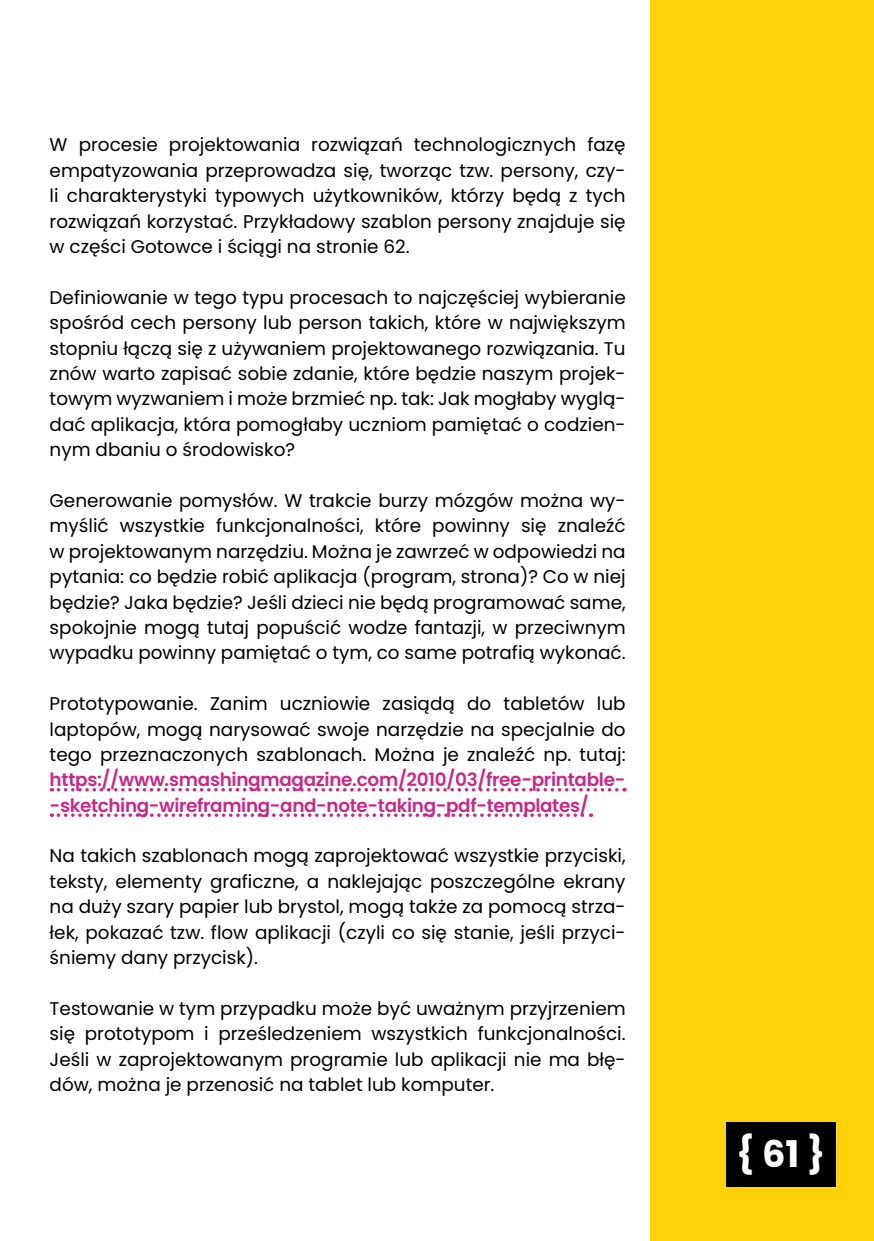
<style>
.page{position:relative;width:874px;height:1241px;background:#fff}
.page>*{position:absolute;margin:0;border:0;box-sizing:border-box;transform-origin:0 0}
.t1{font:700 36.75px "Poppins";color:#fff}
.t2{font:18.38px/25.4px "Poppins";color:#000;text-align:justify}
.t3{font:600 18.38px/25.4px "Poppins";letter-spacing:-.02em;color:#c82987}
</style>
<div class="page">
<div style="left:650px;top:0;width:223px;height:1240px;background:#ffd20b"></div>
<div style="left:725px;top:1122px;width:110px;height:64px;background:#000"></div>
<svg style="left:58px;top:788px;width:566px;height:3px"></svg>
<svg style="left:58px;top:813px;width:533px;height:3px"></svg>
<p class="t2" style="left:50px;top:132px;width:577px">W procesie projektowania rozwiązań technologicznych fazę empatyzowania przeprowadza się, tworząc tzw. persony, czy&shy;li charakterystyki typowych użytkowników, którzy będą z tych rozwiązań korzystać. Przykładowy szablon persony znajduje się w części Gotowce i ściągi na stronie 62.</p>
<p class="t2" style="left:50px;top:285px;width:577px">Definiowanie w tego typu procesach to najczęściej wybieranie spośród cech persony lub person takich, które w największym stopniu łączą się z używaniem projektowanego rozwiązania. Tu znów warto zapisać sobie zdanie, które będzie naszym projek&shy;towym wyzwaniem i może brzmieć np. tak: Jak mogłaby wyglą&shy;dać aplikacja, która pomogłaby uczniom pamiętać o codzien&shy;nym dbaniu o środowisko?</p>
<p class="t2" style="left:50px;top:488px;width:577px">Generowanie pomysłów. W trakcie burzy mózgów można wy&shy;myślić wszystkie funkcjonalności, które powinny się znaleźć w projektowanym narzędziu. Można je zawrzeć w odpowiedzi na pytania: co będzie robić aplikacja (program, strona)? Co w niej będzie? Jaka będzie? Jeśli dzieci nie będą programować same, spokojnie mogą tutaj popuścić wodze fantazji, w przeciwnym wypadku powinny pamiętać o tym, co same potrafią wykonać.</p>
<p class="t2" style="left:50px;top:691px;width:577px">Prototypowanie. Zanim uczniowie zasiądą do tabletów lub laptopów, mogą narysować swoje narzędzie na specjalnie do tego przeznaczonych szablonach. Można je znaleźć np. tutaj:</p>
<p class="t3" style="left:50px;top:767px;width:577px">https://www.smashingmagazine.com/2010/03/free-printable--sketching-wireframing-and-note-taking-pdf-templates/</p>
<p class="t2" style="left:50px;top:843px;width:577px">Na takich szablonach mogą zaprojektować wszystkie przyciski, teksty, elementy graficzne, a naklejając poszczególne ekrany na duży szary papier lub brystol, mogą także za pomocą strza&shy;łek, pokazać tzw. flow aplikacji (czyli co się stanie, jeśli przyci&shy;śniemy dany przycisk).</p>
<p class="t2" style="left:50px;top:995px;width:577px">Testowanie w tym przypadku może być uważnym przyjrzeniem się prototypom i prześledzeniem wszystkich funkcjonalności.<br>Jeśli w zaprojektowanym programie lub aplikacji nie ma błę&shy;dów, można je przenosić na tablet lub komputer.</p>
<h1 class="t1" style="left:735px;top:1132px;width:91px">{ 61 }</h1>
</div>
